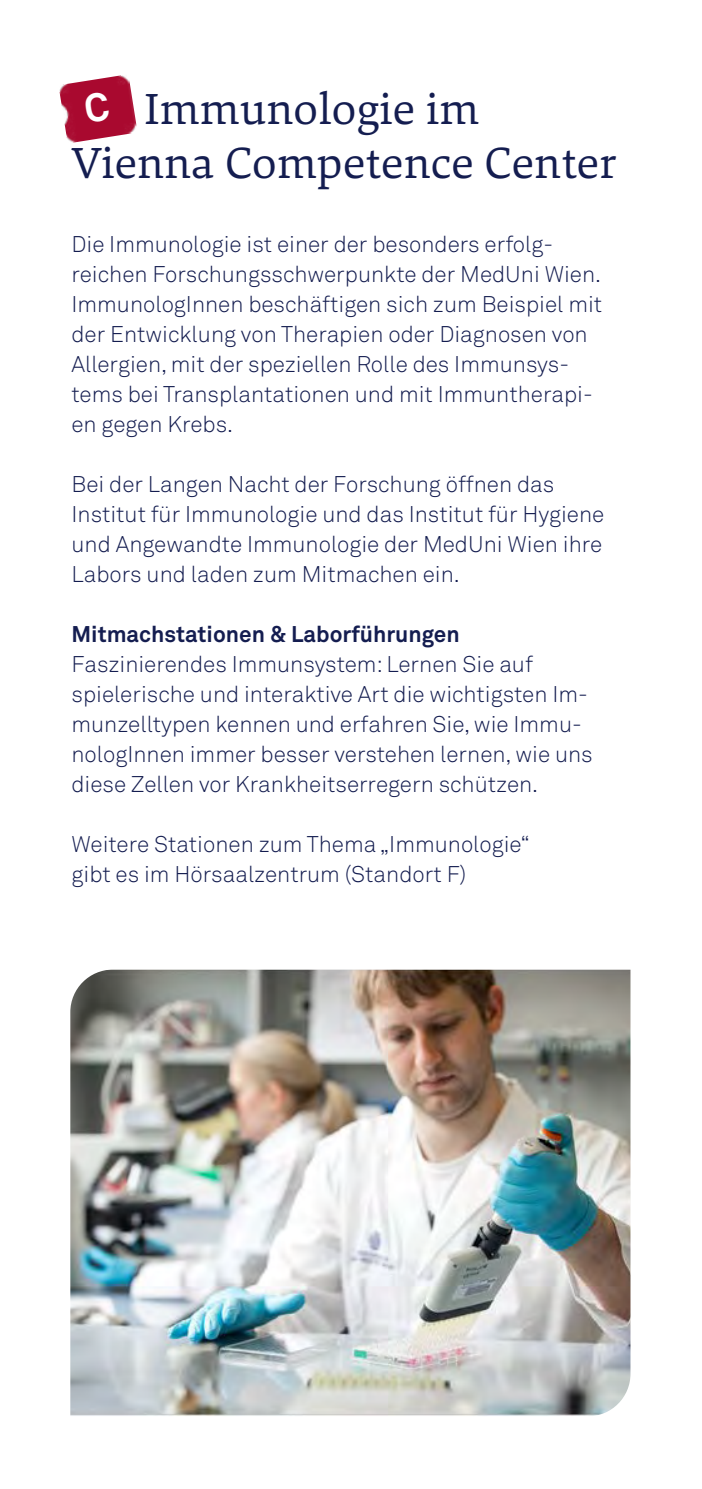
<style>
.page{position:relative;width:702px;height:1489px;background:#fff}
.page>*{position:absolute;margin:0;border:0;box-sizing:border-box;transform-origin:0 0}
.t1{font:45px/54px "Danton";letter-spacing:.01em;color:#141d50}
.t2{font:300 22.5px/30px "Akkurat Pro";color:#141d50}
.t3{font:700 22.5px "Akkurat Pro";color:#141d50}
</style>
<div class="page">
<img style="left:70px;top:969px;width:560px;height:447px">
<img style="left:59px;top:75px;width:78px;height:68px">
<svg style="left:84px;top:92px;width:26px;height:31px"></svg>
<p class="t1" style="left:71px;top:81px;width:546px;text-indent:73px">Immunologie im<br>Vienna Competence Center</p>
<p class="t2" style="left:71px;top:229px;width:483px">Die Immunologie ist einer der besonders erfolg-</p>
<p class="t2" style="left:71px;top:259px;width:532px">reichen Forschungsschwerpunkte der MedUni Wien.<br>ImmunologInnen beschäftigen sich zum Beispiel mit der Entwicklung von Therapien oder Diagnosen von Allergien, mit der speziellen Rolle des Immunsys&shy;tems bei Transplantationen und mit Immuntherapi&shy;en gegen Krebs.</p>
<p class="t2" style="left:71px;top:469px;width:484px">Bei der Langen Nacht der Forschung öffnen das</p>
<p class="t2" style="left:71px;top:499px;width:534px;text-align:justify">Institut für Immunologie und das Institut für Hygiene und Angewandte Immunologie der MedUni Wien ihre Labors und laden zum Mitmachen ein.</p>
<p class="t3" style="left:71px;top:620px;width:389px">Mitmachstationen &amp; Laborführungen</p>
<p class="t2" style="left:71px;top:649px;width:522px">Faszinierendes Immunsystem: Lernen Sie auf spielerische und interaktive Art die wichtigsten Im&shy;munzelltypen kennen und erfahren Sie, wie Immu&shy;nologInnen immer besser verstehen lernen, wie uns diese Zellen vor Krankheitserregern schützen.</p>
<p class="t2" style="left:71px;top:829px;width:459px">Weitere Stationen zum Thema „Immunologie“ gibt es im Hörsaalzentrum (Standort F)</p>
</div>
